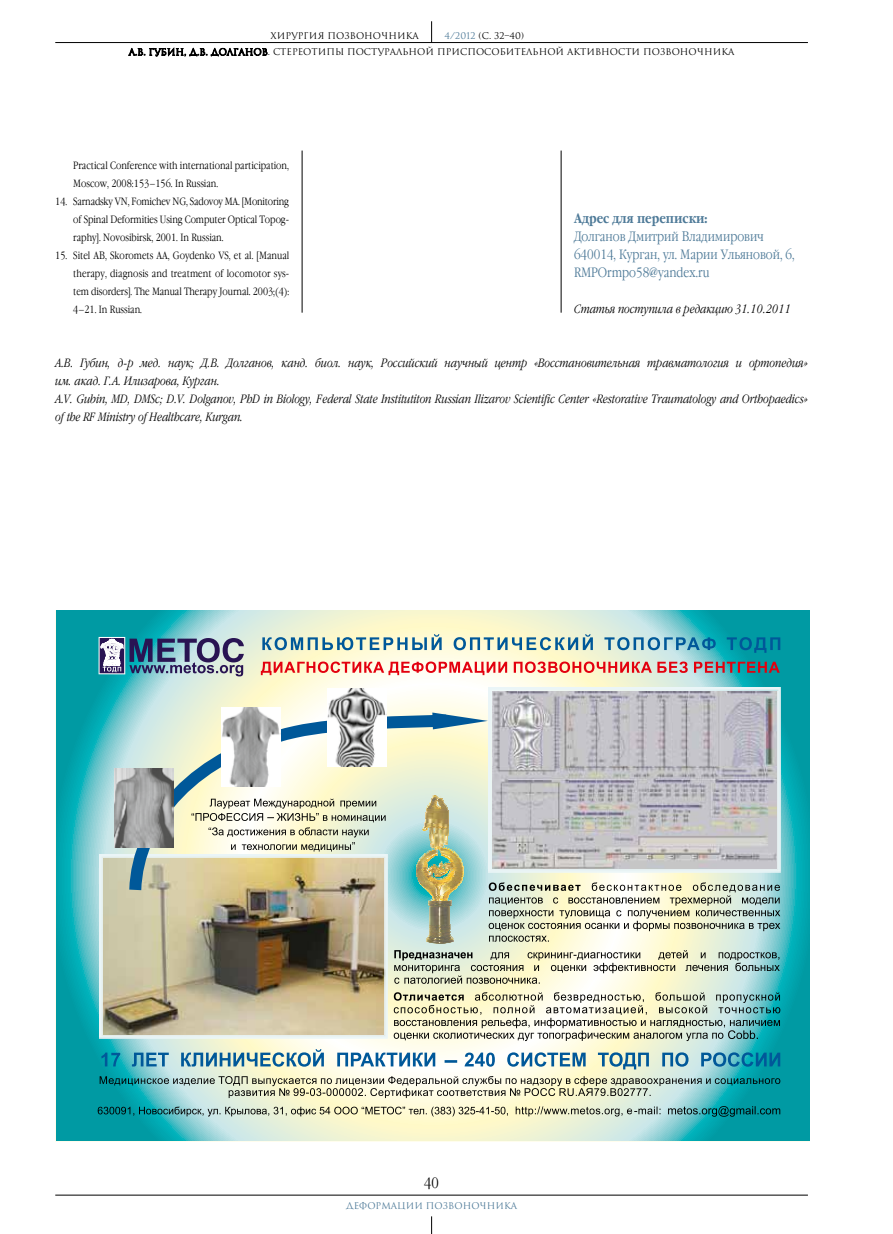
<style>
.page{position:relative;width:893px;height:1234px;background:#fff}
.page>*{position:absolute;margin:0;border:0;box-sizing:border-box;transform-origin:0 0}
.t1{font:300 15px "Garamond Narrow C";color:#000}
.t2{font:300 13.5px/18px "Garamond Narrow C";color:#4e7a98}
.t3{font:700 13.5px "Garamond Narrow C";color:#4e7a98}
.t4{font:italic 300 12px/18px "Garamond Narrow C";color:#000}
.t5{font:300 10.5px/18px "Garamond Narrow C";color:#000;text-align:justify}
.t6{font:9px/15.9px "Romul";color:#000}
.t7{font:9px "Romul";color:#4e7a98}
.s1{color:#4e7a98}
</style>
<div class="page">
<hr style="left:55px;top:1194px;width:753px;height:1px;background:#000">
<svg style="left:431px;top:1216px;width:1px;height:17px"></svg>
<hr style="left:55px;top:42px;width:753px;height:1px;background:#000">
<svg style="left:431px;top:21px;width:1px;height:21px"></svg>
<svg style="left:128px;top:48px;width:139px;height:9px"></svg>
<hr style="left:302px;top:150px;width:1px;height:162px;background:#000">
<hr style="left:561px;top:150px;width:1px;height:162px;background:#000">
<svg style="left:57px;top:610px;width:752px;height:530px;background:#8ed1c9"></svg>
<svg style="left:262px;top:634px;width:518px;height:18px;background:#92bfbf"></svg>
<svg style="left:261px;top:661px;width:519px;height:14px;background:#da9a91"></svg>
<svg style="left:394px;top:991px;width:386px;height:49px;background:#bbc6b3"></svg>
<svg style="left:100px;top:1075px;width:680px;height:22px;background:#a2bfb2"></svg>
<img style="left:100px;top:857px;width:288px;height:181px">
<img style="left:100px;top:857px;width:2px;height:178px">
<img style="left:385px;top:902px;width:3px;height:133px">
<img style="left:100px;top:854px;width:23px;height:3px">
<svg style="left:427px;top:924px;width:26px;height:19px"></svg>
<img style="left:430px;top:906px;width:20px;height:18px">
<svg style="left:426px;top:902px;width:29px;height:4px"></svg>
<img style="left:459px;top:879px;width:3px;height:10px">
<svg style="left:459px;top:822px;width:5px;height:57px"></svg>
<svg style="left:394px;top:949px;width:386px;height:34px;background:#c6cdba"></svg>
<svg style="left:489px;top:882px;width:291px;height:59px;background:#c7cdb9"></svg>
<img style="left:123px;top:708px;width:336px;height:194px">
<svg style="left:432px;top:712px;width:56px;height:17px"></svg>
<img style="left:489px;top:687px;width:291px;height:184px">
<img style="left:327px;top:688px;width:59px;height:78px">
<img style="left:221px;top:707px;width:59px;height:79px">
<img style="left:114px;top:768px;width:60px;height:79px">
<img style="left:98px;top:1105px;width:682px;height:11px">
<svg style="left:101px;top:1048px;width:679px;height:21px"></svg>
<div style="left:99px;top:636px;width:26px;height:38px;border:2px solid #fff"></div>
<svg style="left:100px;top:638px;width:144px;height:38px;background:#7489a2"></svg>
<p class="t6" style="left:444px;top:28px;width:81px"><span class="s1">4/2012</span> (С. 32–40)</p>
<p class="t6" style="left:129px;top:28px;width:607px;text-indent:142px">ХИРУРГИЯ ПОЗВОНОЧНИКА<br>А.В. Губин, Д.В. Долганов. Стереотипы постуральной приспособительной активности позвоночника</p>
<p class="t5" style="left:73px;top:156px;width:217px">Practical Conference with international participation,<br>Moscow, 2008:153–156. In Russian.</p>
<p class="t5" style="left:73px;top:192px;width:217px;text-indent:-18px">14. Sarnadsky VN, Fomichev NG, Sadovoy MA. [Monitoring of Spinal Deformities Using Computer Optical Topog&shy;raphy]. Novosibirsk, 2001. In Russian.</p>
<p class="t5" style="left:73px;top:246px;width:218px;text-indent:-18px">15. Sitel AB, Skoromets AA, Goydenko VS, et al. [Manual therapy, diagnosis and treatment of locomotor sys&shy;tem disorders]. The Manual Therapy Journal. 2003;(4):<br>4–21. In Russian.</p>
<p class="t3" style="left:574px;top:210px;width:136px">Адрес для переписки:</p>
<p class="t2" style="left:574px;top:227px;width:222px">Долганов Дмитрий Владимирович<br>640014, Курган, ул. Марии Ульяновой, 6,<br>RMPOrmpo58@yandex.ru</p>
<p class="t4" style="left:574px;top:300px;width:219px">Статья поступила в редакцию 31.10.2011</p>
<p class="t4" style="left:55px;top:354px;width:754px">А.В. Губин, д-р мед. наук; Д.В. Долганов, канд. биол. наук, Российский научный центр «Восстановительная травматология и ортопедия» им. акад. Г.А. Илизарова, Курган.<br>A.V. Gubin, MD, DMSc; D.V. Dolganov, PhD in Biology, Federal State Institutiton Russian Ilizarov Scientific Center «Restorative Traumatology and Orthopaedics» of the RF Ministry of Healthcare, Kurgan.</p>
<h1 class="t1" style="left:424px;top:1173px;width:16px">40</h1>
<p class="t7" style="left:346px;top:1200px;width:173px">Деформации позвоночника</p>
</div>
